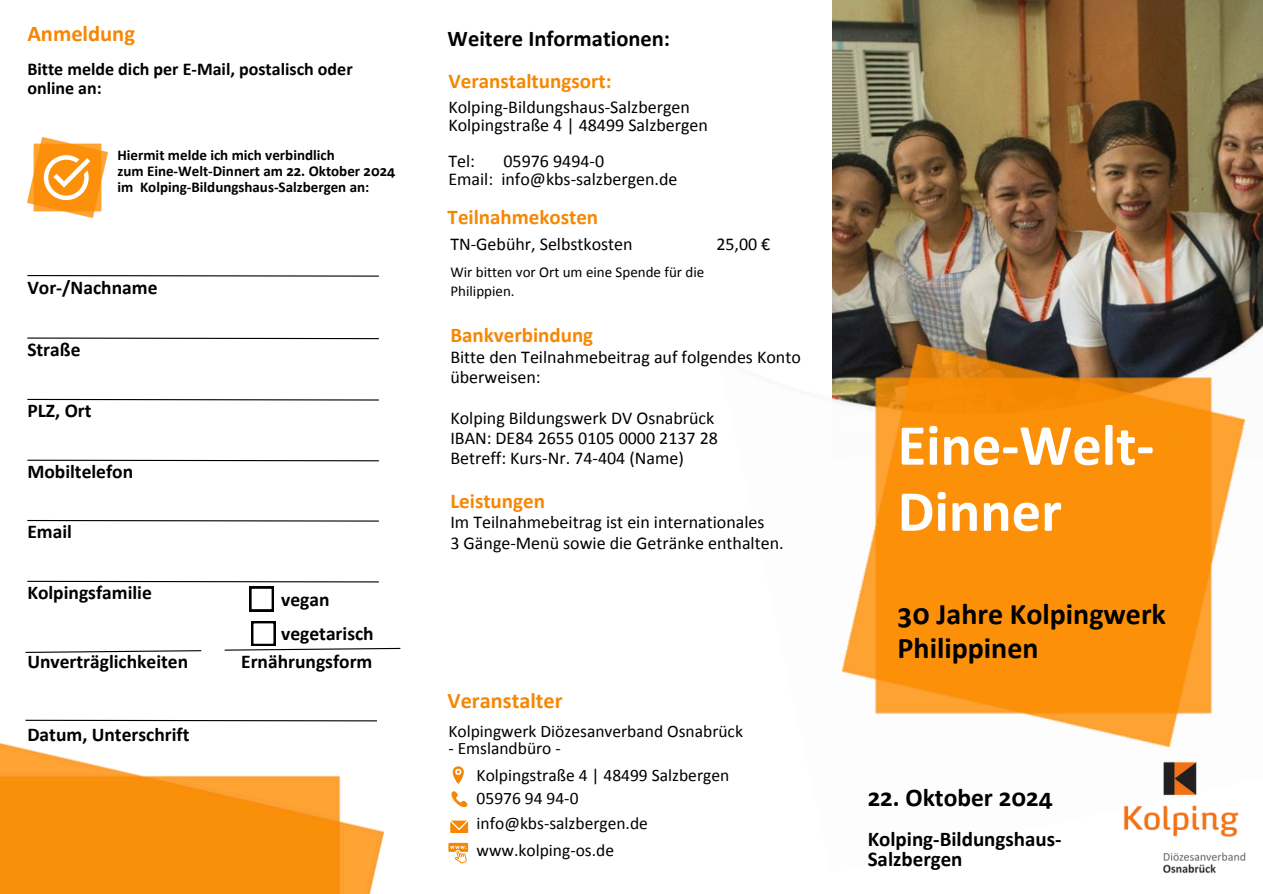
<style>
.page{position:relative;width:1263px;height:894px;background:#fff}
.page>*{position:absolute;margin:0;border:0;box-sizing:border-box;transform-origin:0 0}
.t1{font:700 58.5px/66px "Calibri";color:#fff}
.t2{font:700 30px/33.8px "Calibri";color:#000}
.t3{font:700 25.5px "Calibri";color:#000}
.t4{font:700 22.5px "Calibri";color:#000}
.t5{font:700 22.5px "Calibri";color:#f68705}
.t6{font:700 22.2px "Calibri";color:#f68705}
.t7{font:700 21px "Calibri";color:#f68705}
.t8{font:700 21px/20.2px "Calibri";color:#000}
.t9{font:700 19.5px "Calibri";color:#000}
.t10{font:18px/20.2px "Calibri";color:#000}
.t11{font:700 18px/19.2px "Calibri";color:#000}
.t12{font:17.55px "Calibri";color:#000}
.t13{font:700 15px "Calibri";color:#000}
.t14{font:15px/19.2px "Calibri";color:#000}
</style>
<div class="page">
<img style="left:832px;top:0;width:431px;height:231px">
<img style="left:832px;top:231px;width:431px;height:441px">
<img style="left:843px;top:345px;width:401px;height:401px">
<img style="left:1123px;top:746px;width:123px;height:128px">
<svg style="left:451px;top:791px;width:17px;height:17px"></svg>
<svg style="left:453px;top:766px;width:11px;height:17px"></svg>
<svg style="left:450px;top:820px;width:18px;height:12px"></svg>
<img style="left:0;top:742px;width:384px;height:151px">
<svg style="left:448px;top:842px;width:20px;height:20px"></svg>
<img style="left:27px;top:138px;width:80px;height:80px">
<svg style="left:44px;top:155px;width:46px;height:45px"></svg>
<svg style="left:27px;top:275px;width:352px;height:2px"></svg>
<svg style="left:27px;top:337px;width:352px;height:2px"></svg>
<svg style="left:27px;top:398px;width:352px;height:3px"></svg>
<svg style="left:27px;top:459px;width:352px;height:3px"></svg>
<svg style="left:27px;top:519px;width:352px;height:3px"></svg>
<svg style="left:25px;top:719px;width:352px;height:2px"></svg>
<svg style="left:25px;top:650px;width:177px;height:3px"></svg>
<svg style="left:27px;top:580px;width:352px;height:31px"></svg>
<svg style="left:224px;top:621px;width:177px;height:30px"></svg>
<p class="t5" style="left:27px;top:20px;width:109px">Anmeldung</p>
<p class="t11" style="left:27px;top:59px;width:327px">Bitte melde dich per E-Mail, postalisch oder online an:</p>
<h3 class="t13" style="left:117px;top:146px;width:219px">Hiermit melde ich mich verbindlich</h3>
<h4 class="t13" style="left:117px;top:162px;width:279px">zum Eine-Welt-Dinnert am 22. Oktober 2024</h4>
<h6 class="t13" style="left:117px;top:177px;width:253px">im Kolping-Bildungshaus-Salzbergen an:</h6>
<p class="t9" style="left:27px;top:275px;width:132px">Vor-/Nachname</p>
<p class="t9" style="left:27px;top:337px;width:55px">Straße</p>
<p class="t9" style="left:27px;top:398px;width:66px">PLZ, Ort</p>
<p class="t9" style="left:27px;top:459px;width:107px">Mobiltelefon</p>
<h6 class="t9" style="left:27px;top:519px;width:46px">Email</h6>
<p class="t9" style="left:27px;top:580px;width:126px">Kolpingsfamilie</p>
<h5 class="t9" style="left:281px;top:587px;width:50px">vegan</h5>
<p class="t9" style="left:281px;top:621px;width:94px">vegetarisch</p>
<p class="t9" style="left:27px;top:649px;width:162px">Unverträglichkeiten</p>
<p class="t9" style="left:241px;top:649px;width:133px">Ernährungsform</p>
<h5 class="t9" style="left:27px;top:722px;width:164px">Datum, Unterschrift</h5>
<h6 class="t4" style="left:448px;top:25px;width:224px">Weitere Informationen:</h6>
<p class="t7" style="left:448px;top:68px;width:165px">Veranstaltungsort:</p>
<p class="t10" style="left:448px;top:98px;width:261px;line-height:18px">Kolping-Bildungshaus-Salzbergen<br>Kolpingstraße 4 | 48499 Salzbergen</p>
<p class="t10" style="left:448px;top:150px;width:28px">Tel:</p>
<p class="t10" style="left:448px;top:152px;width:231px;line-height:18px;text-indent:55px">05976 9494-0<br>Email: info@kbs-salzbergen.de</p>
<p class="t7" style="left:448px;top:203px;width:152px">Teilnahmekosten</p>
<p class="t10" style="left:450px;top:234px;width:184px">TN-Gebühr, Selbstkosten</p>
<p class="t10" style="left:716px;top:234px;width:56px">25,00 €</p>
<h5 class="t14" style="left:450px;top:262px;width:255px">Wir bitten vor Ort um eine Spende für die<br>Philippien.</h5>
<h5 class="t7" style="left:450px;top:322px;width:144px">Bankverbindung</h5>
<h5 class="t10" style="left:450px;top:346px;width:352px">Bitte den Teilnahmebeitrag auf folgendes Konto überweisen:</h5>
<h5 class="t10" style="left:450px;top:407px;width:269px">Kolping Bildungswerk DV Osnabrück<br>IBAN: DE84 2655 0105 0000 2137 28<br>Betreff: Kurs-Nr. 74-404 (Name)</h5>
<h5 class="t7" style="left:450px;top:488px;width:96px">Leistungen</h5>
<h5 class="t10" style="left:450px;top:512px;width:335px">Im Teilnahmebeitrag ist ein internationales<br>3 Gänge-Menü sowie die Getränke enthalten.</h5>
<h6 class="t6" style="left:448px;top:686px;width:117px">Veranstalter</h6>
<p class="t12" style="left:448px;top:720px;width:296px">Kolpingwerk Diözesanverband Osnabrück</p>
<p class="t12" style="left:448px;top:737px;width:114px">- Emslandbüro -</p>
<p class="t12" style="left:477px;top:764px;width:254px">Kolpingstraße 4 | 48499 Salzbergen</p>
<p class="t12" style="left:477px;top:787px;width:103px">05976 94 94-0</p>
<h1 class="t12" style="left:477px;top:812px;width:173px">info@kbs-salzbergen.de</h1>
<h2 class="t12" style="left:477px;top:839px;width:139px">www.kolping-os.de</h2>
<p class="t1" style="left:898px;top:411px;width:258px">Eine-Welt-<br>Dinner</p>
<h6 class="t2" style="left:898px;top:597px;width:270px">30 Jahre Kolpingwerk<br>Philippinen</h6>
<h4 class="t3" style="left:868px;top:781px;width:186px">22. Oktober 2024</h4>
<h4 class="t8" style="left:868px;top:828px;width:195px">Kolping-Bildungshaus-<br>Salzbergen</h4>
</div>
